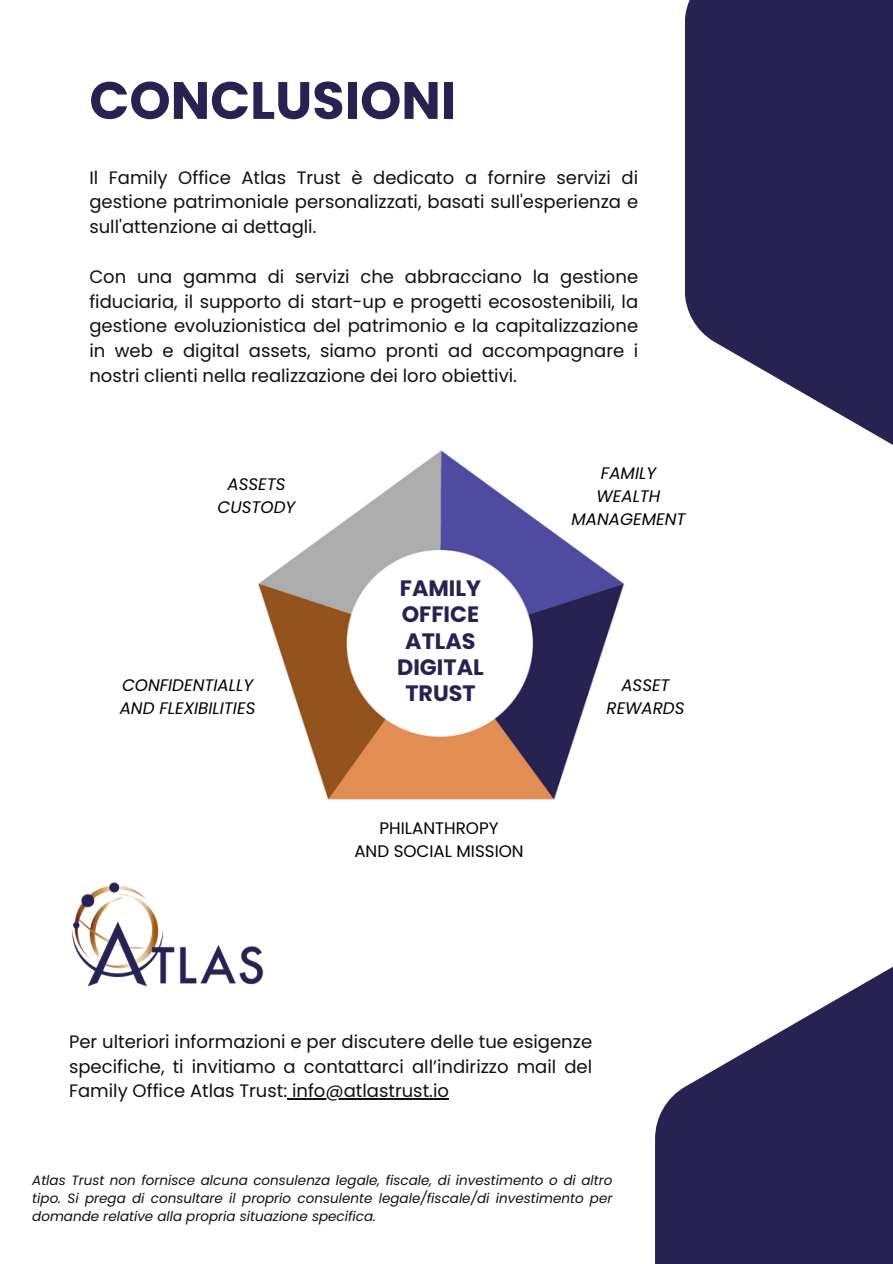
<style>
.page{position:relative;width:893px;height:1264px;background:#fff}
.page>*{position:absolute;margin:0;border:0;box-sizing:border-box;transform-origin:0 0}
.t1{font:700 52.5px "Poppins";color:#272251}
.t2{font:700 22.2px/26.1px "Poppins";color:#272251;text-align:center}
.t3{font:18px/24.8px "Poppins";color:#101010;text-align:justify}
.t4{font:italic 16.65px/23px "Poppins";color:#000;text-align:center}
.t5{font:16.65px/23px "Poppins";color:#000;text-align:center}
.t6{font:italic 13.5px/18px "Poppins";color:#101010;text-align:justify}
</style>
<div class="page">
<svg style="left:685px;top:0;width:207px;height:445px;fill:#272251"></svg>
<svg style="left:655px;top:967px;width:237px;height:296px;fill:#272251"></svg>
<hr style="left:287px;top:1098px;width:162px;height:1px;background:#101010">
<img style="left:71px;top:882px;width:193px;height:105px">
<img style="left:258px;top:450px;width:367px;height:350px">
<h1 class="t1" style="left:89px;top:64px;width:368px">CONCLUSIONI</h1>
<p class="t3" style="left:89px;top:165px;width:550px">Il Family Office Atlas Trust è dedicato a fornire servizi di gestione patrimoniale personalizzati, basati sull'esperienza e sull'attenzione ai dettagli.</p>
<p class="t3" style="left:89px;top:264px;width:550px">Con una gamma di servizi che abbracciano la gestione fiduciaria, il supporto di start-up e progetti ecosostenibili, la gestione evoluzionistica del patrimonio e la capitalizzazione in web e digital assets, siamo pronti ad accompagnare i nostri clienti nella realizzazione dei loro obiettivi.</p>
<p class="t4" style="left:217px;top:472px;width:79px">ASSETS<br>CUSTODY</p>
<p class="t4" style="left:120px;top:673px;width:137px;text-align:left">CONFIDENTIALLY<br>AND FLEXIBILITIES</p>
<p class="t2" style="left:397px;top:575px;width:88px">FAMILY<br>OFFICE<br>ATLAS<br>DIGITAL<br>TRUST</p>
<p class="t5" style="left:354px;top:816px;width:171px">PHILANTHROPY<br>AND SOCIAL MISSION</p>
<p class="t4" style="left:571px;top:461px;width:115px">FAMILY<br>WEALTH<br>MANAGEMENT</p>
<p class="t4" style="left:606px;top:673px;width:79px">ASSET<br>REWARDS</p>
<p class="t3" style="left:69px;top:1029px;width:524px">Per ulteriori informazioni e per discutere delle tue esigenze specifiche, ti invitiamo a contattarci all’indirizzo mail del Family Office Atlas Trust: info@atlastrust.io</p>
<p class="t6" style="left:32px;top:1171px;width:581px">Atlas Trust non fornisce alcuna consulenza legale, fiscale, di investimento o di altro tipo. Si prega di consultare il proprio consulente legale/fiscale/di investimento per domande relative alla propria situazione specifica.</p>
</div>
